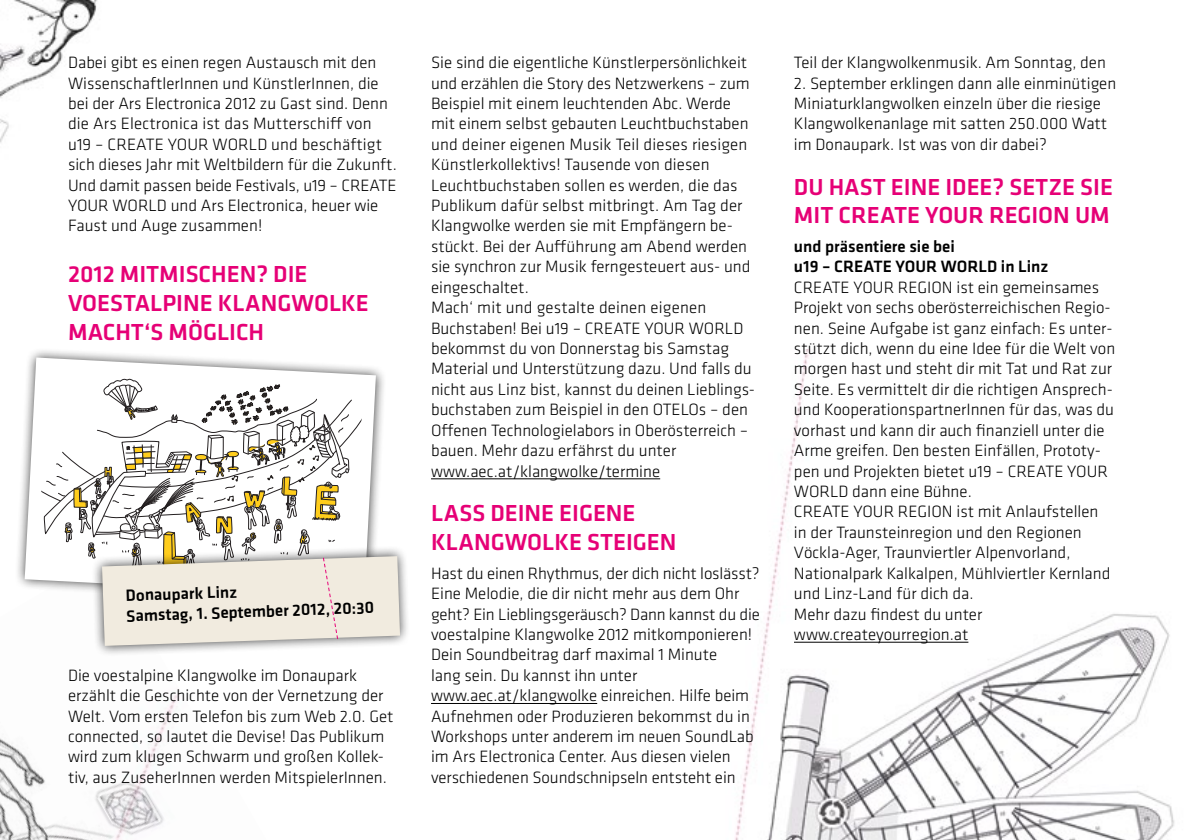
<style>
.page{position:relative;width:1191px;height:840px;background:#fff}
.page>*{position:absolute;margin:0;border:0;box-sizing:border-box;transform-origin:0 0}
.t1{font:500 24px "Klavika";color:#e60076}
.t2{font:300 17px/20.4px "Klavika";color:#000}
.t3{font:500 17px/20.4px "Klavika";color:#000}
</style>
<div class="page">
<img style="left:735px;top:349px;width:440px;height:490px">
<img style="left:0;top:0;width:98px;height:143px">
<img style="left:0;top:695px;width:178px;height:144px">
<hr style="left:431px;top:478px;width:229px;height:1px;background:#000">
<hr style="left:431px;top:702px;width:166px;height:1px;background:#000">
<hr style="left:794px;top:641px;width:174px;height:1px;background:#000">
<svg style="left:18px;top:351px;width:257px;height:237px"></svg>
<div style="left:91px;top:545px;width:320px;height:111px;background:#000;opacity:.75"></div>
<svg style="left:34px;top:363px;width:366px;height:282px"></svg>
<p class="t2" style="left:68px;top:53px;width:321px">Dabei gibt es einen regen Austausch mit den WissenschaftlerI nnen und KünstlerI nnen, die bei der Ars Electronica 2012 zu Gast sind. Denn die Ars Electronica ist das Mutterschiff von u19 – CREATE</p>
<p class="t2" style="left:68px;top:134px;width:330px;text-indent:144px">WORLD und beschäftigt sich dieses Jahr mit Weltbildern für die Zukunft.<br>Und damit passen beide Festivals, u19 – CREATE<br>YOUR</p>
<p class="t2" style="left:168px;top:134px;width:21px">YOUR</p>
<p class="t2" style="left:68px;top:195px;width:312px;text-indent:44px">WORLD und Ars Electronica, heuer wie<br>Faust und Auge zusammen!</p>
<h1 class="t1" style="left:68px;top:261px;width:66px">2012 MITMISC</h1>
<h1 class="t1" style="left:211px;top:261px;width:86px">HEN? DIE</h1>
<h1 class="t1" style="left:68px;top:290px;width:29px">VOESTAL</h1>
<h1 class="t1" style="left:162px;top:290px;width:26px">PINE</h1>
<h1 class="t1" style="left:218px;top:290px;width:16px">KLAN</h1>
<h1 class="t1" style="left:277px;top:290px;width:32px">GWOL</h1>
<h1 class="t1" style="left:341px;top:290px;width:26px">KE</h1>
<h1 class="t1" style="left:68px;top:319px;width:16px">MAC</h1>
<h1 class="t1" style="left:115px;top:319px;width:150px">HT‘S MÖGLICH</h1>
<p class="t3" style="left:125px;top:585px;width:249px;rotate:-2deg">DONAUPARK LINZ<br>SAMSTAG, 1. SEPTEMBER 2012, 20:30</p>
<p class="t2" style="left:68px;top:665px;width:327px">Die voestalpine Klangwolke im Donaupark erzählt die Geschichte von der Vernetzung der Welt. Vom ersten Telefon bis zum Web 2.0. Get connected, so lautet die Devise! Das Publikum wird zum klugen Schwarm und großen Kollek&shy;tiv, aus ZuseherI nnen werden MitspielerI nnen.</p>
<p class="t2" style="left:431px;top:53px;width:321px">Sie sind die eigentliche Künstlerpersönlichkeit und erzählen die Story des Netzwerkens – zum Beispiel mit einem leuchtenden Abc. Werde mit einem selbst gebauten Leuchtbuchstaben und deiner eigenen Musik Teil dieses riesigen Künstlerkollektivs! Tausende von diesen Leuchtbuchstaben sollen es werden, die das Publikum dafür selbst mitbringt. Am Tag der Klangwolke werden sie mit Empfängern be&shy;stückt. Bei der Aufführung am Abend werden sie synchron zur Musik ferngesteuert aus- und eingeschaltet.<br>Mach‘ mit und gestalte deinen eigenen Buchstaben! Bei u19 – CREATE</p>
<p class="t2" style="left:431px;top:318px;width:325px;text-indent:258px">WORLD bekommst du von Donnerstag bis Samstag Material und Unterstützung dazu. Und falls du nicht aus Linz bist, kannst du deinen Lieblings&shy;buchstaben zum Beispiel in den OTELO</p>
<p class="t2" style="left:644px;top:318px;width:20px">YOUR</p>
<p class="t2" style="left:431px;top:399px;width:319px;text-indent:268px">s – den<br>Offenen Technologielabors in Oberösterreich – bauen. Mehr dazu erfährst du unter www.aec.at/klangwolke/termine</p>
<h1 class="t1" style="left:431px;top:500px;width:28px">LASS</h1>
<h1 class="t1" style="left:490px;top:500px;width:28px">DEINE</h1>
<h1 class="t1" style="left:559px;top:500px;width:48px">EIGENE</h1>
<h1 class="t1" style="left:431px;top:529px;width:16px">KLAN</h1>
<h1 class="t1" style="left:491px;top:529px;width:32px">GWOL</h1>
<h1 class="t1" style="left:554px;top:529px;width:45px">KE STEI</h1>
<h1 class="t1" style="left:633px;top:529px;width:28px">GEN</h1>
<p class="t2" style="left:431px;top:563px;width:330px">Hast du einen Rhythmus, der dich nicht loslässt?<br>Eine Melodie, die dir nicht mehr aus dem Ohr geht? Ein Lieblingsgeräusch? Dann kannst du die voestalpine Klangwolke 2012 mitkomponieren!<br>Dein Soundbeitrag darf maximal 1 Minute<br>lang sein. Du kannst ihn unter www.aec.at/klangwolke einreichen. H ilfe beim Aufnehmen oder Produzieren bekommst du in Workshops unter anderem im neuen SoundLab im Ars Electronica Center. Aus diesen vielen verschiedenen Soundschnipseln entsteht ein</p>
<p class="t2" style="left:794px;top:53px;width:313px">Teil der Klangwolkenmusik. Am Sonntag, den</p>
<p class="t2" style="left:794px;top:73px;width:324px">2. September erklingen dann alle einminütigen Miniaturklangwolken einzeln über die riesige Klangwolkenanlage mit satten 250.000 Watt im Donaupark. Ist was von dir dabei?</p>
<h1 class="t1" style="left:794px;top:173px;width:65px">DU HAST</h1>
<h1 class="t1" style="left:891px;top:173px;width:13px">EINE</h1>
<h1 class="t1" style="left:945px;top:173px;width:91px">IDEE? SETZE</h1>
<h1 class="t1" style="left:1080px;top:173px;width:12px">SIE</h1>
<h1 class="t1" style="left:794px;top:202px;width:14px">MIT</h1>
<h1 class="t1" style="left:838px;top:202px;width:269px">CREATE YOUR REGION UM</h1>
<p class="t3" style="left:794px;top:236px;width:256px">UND PRÄSENTIERE SIE BEI<br>U19 – CREATE YOUR WORLD IN LINZ</p>
<p class="t2" style="left:794px;top:277px;width:10px">CREATE</p>
<p class="t2" style="left:853px;top:277px;width:20px">YOUR</p>
<p class="t2" style="left:898px;top:277px;width:10px">REGION</p>
<p class="t2" style="left:794px;top:277px;width:323px;text-indent:162px">ist ein gemeinsames Projekt von sechs oberösterreichischen Regio&shy;nen. Seine Aufgabe ist ganz einfach: Es unter&shy;stützt dich, wenn du eine Idee für die Welt von morgen hast und steht dir mit Tat und Rat zur Seite. Es vermittelt dir die richtigen Ansprech&shy;und KooperationspartnerI nnen für das, was du vorhast und kann dir auch finanziell unter die Arme greifen. Den besten Einfällen, Prototy&shy;pen und Projekten bietet u19 – CREATE</p>
<p class="t2" style="left:1067px;top:461px;width:20px">YOUR</p>
<p class="t2" style="left:794px;top:481px;width:179px">WORLD dann eine Bühne.<br>CREATE</p>
<p class="t2" style="left:794px;top:501px;width:318px;text-indent:162px">ist mit Anlaufstellen in der Traunsteinregion und den Regionen Vöckla-Ager, Traunviertler Alpenvorland, Nationalpark Kalkalpen, Mühlviertler Kernland und Linz-Land für dich da.<br>Mehr dazu findest du unter www.createyourregion.at</p>
<p class="t2" style="left:853px;top:501px;width:20px">YOUR</p>
<p class="t2" style="left:898px;top:501px;width:10px">REGION</p>
</div>
